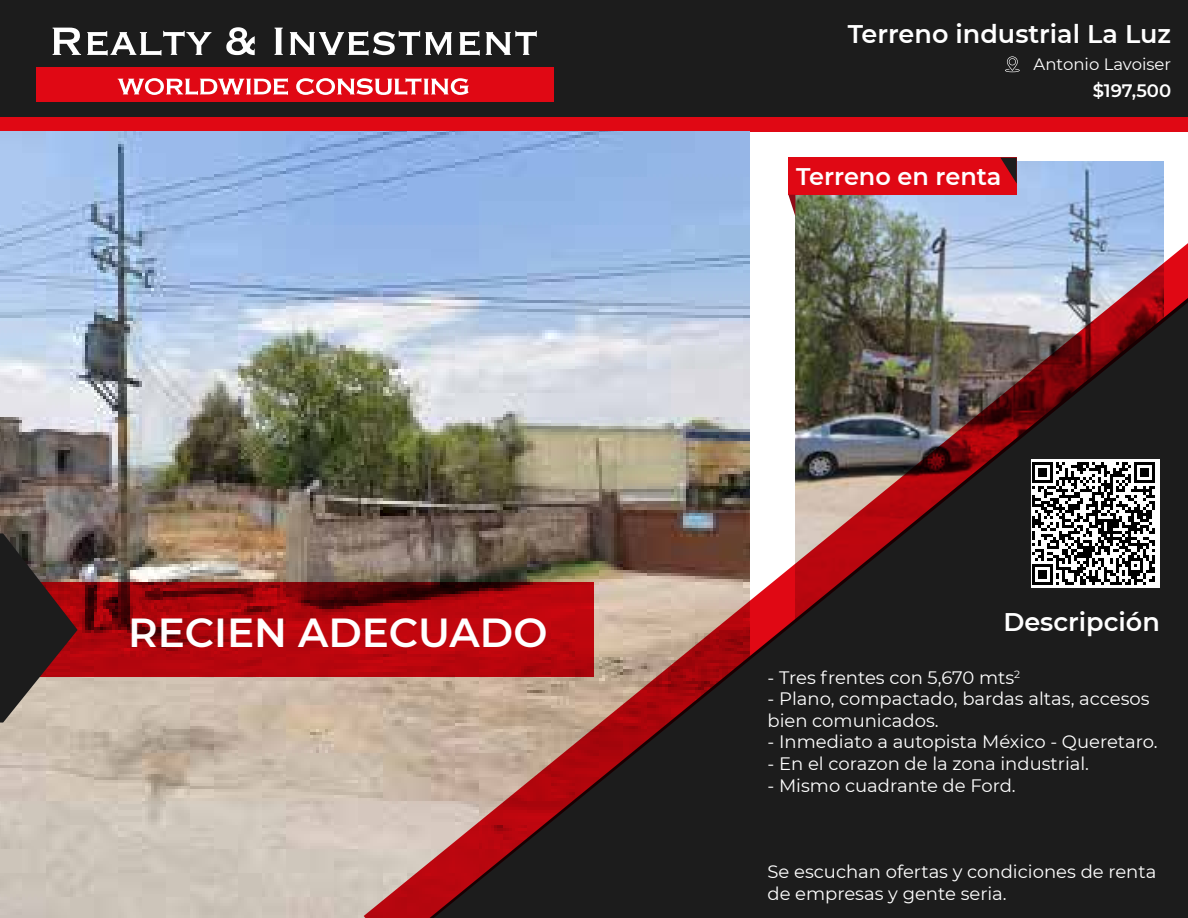
<style>
.page{position:relative;width:1188px;height:918px;background:#fff}
.page>*{position:absolute;margin:0;border:0;box-sizing:border-box;transform-origin:0 0}
.t1{font:600 40.5px "Montserrat";color:#fff}
.t2{font:600 25.5px "Montserrat";color:#fff}
.t3{font:600 24px "Montserrat";color:#fff}
.t4{font:18px/21.6px "Montserrat";color:#fff}
.t5{font:600 18px "Montserrat";color:#fff}
.t6{font:16.5px "Montserrat";color:#fff}
</style>
<div class="page">
<div style="left:0;top:0;width:1188px;height:117px;background:#1c1c1c"></div>
<div style="left:0;top:117px;width:1188px;height:14px;background:#e00814"></div>
<div style="left:36px;top:67px;width:518px;height:35px;background:#e00814"></div>
<svg style="left:118px;top:78px;width:170px;height:17px"></svg>
<svg style="left:296px;top:78px;width:173px;height:17px"></svg>
<svg style="left:53px;top:28px;width:28px;height:27px"></svg>
<svg style="left:87px;top:31px;width:124px;height:25px"></svg>
<svg style="left:226px;top:27px;width:29px;height:28px"></svg>
<svg style="left:275px;top:28px;width:8px;height:27px"></svg>
<svg style="left:290px;top:31px;width:162px;height:25px"></svg>
<svg style="left:459px;top:31px;width:21px;height:25px"></svg>
<svg style="left:486px;top:31px;width:51px;height:24px"></svg>
<img style="left:0;top:131px;width:750px;height:787px">
<img style="left:796px;top:161px;width:367px;height:59px">
<img style="left:364px;top:220px;width:824px;height:698px">
<div style="left:788px;top:158px;width:229px;height:37px;background:#e00814"></div>
<svg style="left:1000px;top:158px;width:17px;height:26px"></svg>
<svg style="left:788px;top:195px;width:7px;height:20px"></svg>
<svg style="left:78px;top:583px;width:516px;height:94px;background:#a6040b"></svg>
<svg style="left:0;top:533px;width:78px;height:190px;background:#5a423f"></svg>
<svg style="left:1005px;top:56px;width:15px;height:16px"></svg>
<div style="left:1031px;top:459px;width:129px;height:129px;background:#fff"></div>
<svg style="left:1032px;top:462px;width:123px;height:123px"></svg>
<h1 class="t1" style="left:128px;top:604px;width:421px">RECIEN ADECUADO</h1>
<h2 class="t2" style="left:848px;top:16px;width:325px">Terreno industrial La Luz</h2>
<p class="t6" style="left:1034px;top:53px;width:139px">Antonio Lavoiser</p>
<p class="t5" style="left:1093px;top:78px;width:80px">$197,500</p>
<h3 class="t3" style="left:796px;top:159px;width:207px">Terreno en renta</h3>
<h2 class="t2" style="left:1003px;top:604px;width:158px">Descripción</h2>
<p class="t4" style="left:768px;top:666px;width:254px">- Tres frentes con 5,670 mts<sup>2</sup></p>
<p class="t4" style="left:768px;top:687px;width:384px">- Plano, compactado, bardas altas, accesos bien comunicados.</p>
<p class="t4" style="left:768px;top:731px;width:392px">- Inmediato a autopista México - Queretaro.</p>
<p class="t4" style="left:768px;top:752px;width:323px">- En el corazon de la zona industrial.</p>
<p class="t4" style="left:768px;top:774px;width:250px">- Mismo cuadrante de Ford.</p>
<p class="t4" style="left:768px;top:860px;width:390px">Se escuchan ofertas y condiciones de renta de empresas y gente seria.</p>
</div>
